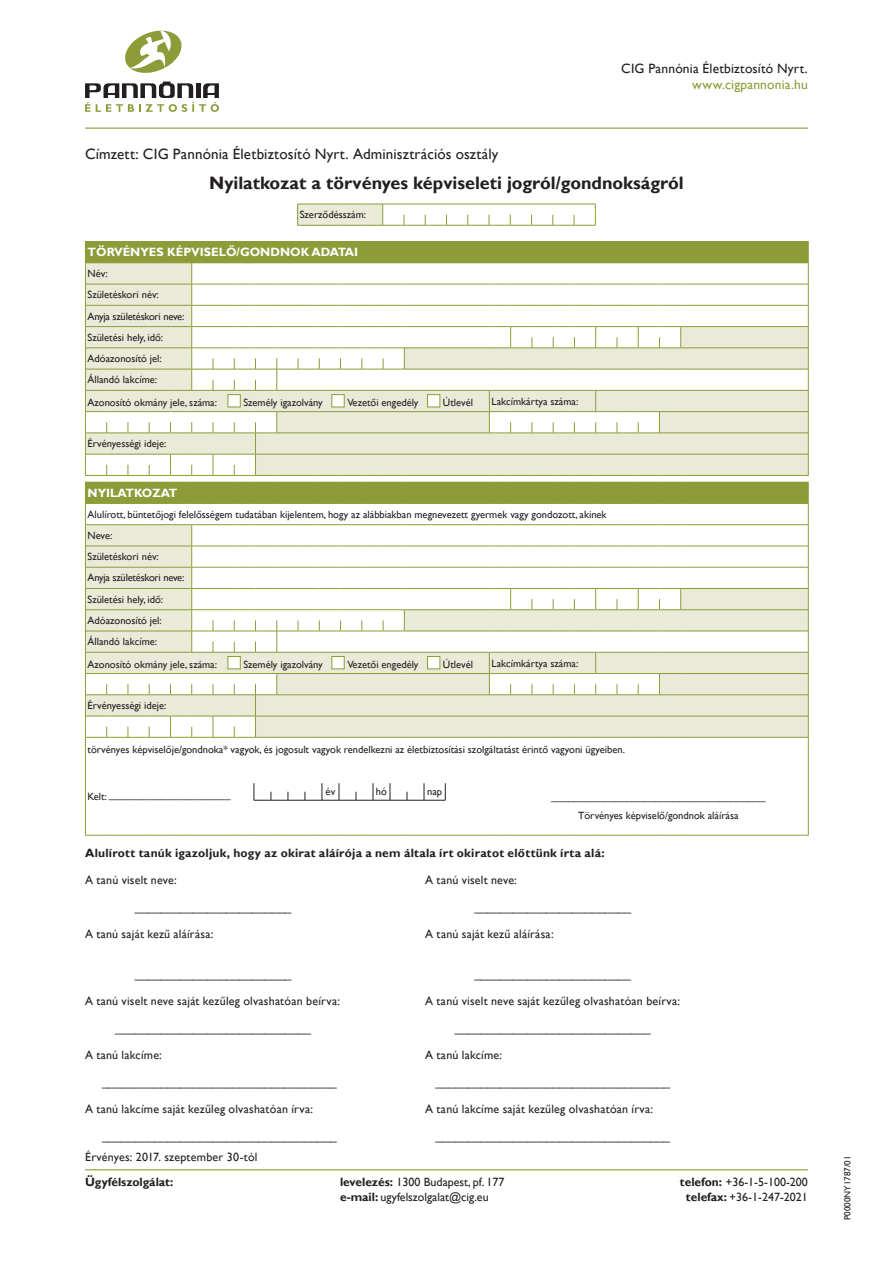
<style>
.page{position:relative;width:893px;height:1263px;background:#fff}
.page>*{position:absolute;margin:0;border:0;box-sizing:border-box;transform-origin:0 0}
.t1{font:700 18px "Gill Sans";color:#231f20}
.t2{font:15px "Gill Sans";letter-spacing:.01em;color:#231f20}
.t3{font:13.5px "Gill Sans";letter-spacing:.015em;color:#231f20}
.t4{font:13.5px "Gill Sans";letter-spacing:.015em;color:#8d9c39}
.t5{font:12px "Gill Sans";letter-spacing:.02em;color:#231f20}
.t6{font:700 12px "Gill Sans";letter-spacing:.02em;color:#231f20}
.t7{font:12px "Gill Sans";color:#231f20}
.t8{font:700 12px "Gill Sans";color:#fff}
.t9{font:700 12px "Gill Sans";color:#231f20}
.t10{font:10.5px/21.3px "Gill Sans";color:#231f20}
.t11{font:9px "Gill Sans";color:#231f20}
.s1{font-weight:700}
</style>
<div class="page">
<svg style="left:297px;top:204px;width:299px;height:22px"></svg>
<div style="left:85px;top:242px;width:723px;height:21px;background:#8d9c39"></div>
<svg style="left:681px;top:264px;width:127px;height:211px;fill:#e9ead8"></svg>
<hr style="left:681px;top:263px;width:127px;height:1px;background:#8d9c39">
<hr style="left:681px;top:284px;width:127px;height:1px;background:#8d9c39">
<hr style="left:681px;top:305px;width:127px;height:1px;background:#8d9c39">
<hr style="left:681px;top:326px;width:127px;height:1px;background:#8d9c39">
<hr style="left:681px;top:348px;width:127px;height:1px;background:#8d9c39">
<hr style="left:681px;top:369px;width:127px;height:1px;background:#8d9c39">
<hr style="left:681px;top:390px;width:127px;height:1px;background:#8d9c39">
<hr style="left:681px;top:411px;width:127px;height:1px;background:#8d9c39">
<hr style="left:681px;top:433px;width:127px;height:1px;background:#8d9c39">
<hr style="left:681px;top:454px;width:127px;height:1px;background:#8d9c39">
<hr style="left:681px;top:241px;width:128px;height:1px;background:#8d9c39">
<svg style="left:808px;top:242px;width:1px;height:233px"></svg>
<hr style="left:681px;top:475px;width:128px;height:1px;background:#8d9c39">
<svg style="left:85px;top:241px;width:596px;height:235px"></svg>
<div style="left:228px;top:394px;width:12px;height:13px;background:#fff;border:1px solid #8d9c39"></div>
<div style="left:332px;top:394px;width:12px;height:13px;background:#fff;border:1px solid #8d9c39"></div>
<div style="left:427px;top:394px;width:13px;height:13px;background:#fff;border:1px solid #8d9c39"></div>
<div style="left:85px;top:482px;width:723px;height:21px;background:#8d9c39"></div>
<svg style="left:681px;top:525px;width:127px;height:212px;fill:#e9ead8"></svg>
<hr style="left:681px;top:503px;width:127px;height:1px;background:#8d9c39">
<hr style="left:681px;top:524px;width:127px;height:1px;background:#8d9c39">
<hr style="left:681px;top:546px;width:127px;height:1px;background:#8d9c39">
<hr style="left:681px;top:567px;width:127px;height:1px;background:#8d9c39">
<hr style="left:681px;top:588px;width:127px;height:1px;background:#8d9c39">
<hr style="left:681px;top:609px;width:127px;height:1px;background:#8d9c39">
<hr style="left:681px;top:631px;width:127px;height:1px;background:#8d9c39">
<hr style="left:681px;top:652px;width:127px;height:1px;background:#8d9c39">
<hr style="left:681px;top:673px;width:127px;height:1px;background:#8d9c39">
<hr style="left:681px;top:694px;width:127px;height:1px;background:#8d9c39">
<hr style="left:681px;top:716px;width:127px;height:1px;background:#8d9c39">
<hr style="left:681px;top:737px;width:127px;height:1px;background:#8d9c39">
<svg style="left:808px;top:482px;width:1px;height:255px"></svg>
<svg style="left:85px;top:503px;width:596px;height:235px"></svg>
<hr style="left:85px;top:737px;width:1px;height:98px;background:#8d9c39">
<hr style="left:808px;top:737px;width:1px;height:98px;background:#8d9c39">
<svg style="left:85px;top:835px;width:319px;height:1px"></svg>
<hr style="left:404px;top:835px;width:85px;height:1px;background:#8d9c39">
<svg style="left:489px;top:835px;width:192px;height:1px"></svg>
<hr style="left:681px;top:835px;width:128px;height:1px;background:#8d9c39">
<div style="left:228px;top:656px;width:12px;height:13px;background:#fff;border:1px solid #8d9c39"></div>
<div style="left:332px;top:656px;width:12px;height:13px;background:#fff;border:1px solid #8d9c39"></div>
<div style="left:427px;top:656px;width:13px;height:13px;background:#fff;border:1px solid #8d9c39"></div>
<svg style="left:254px;top:783px;width:192px;height:18px"></svg>
<hr style="left:85px;top:128px;width:723px;height:1px;background:#8d9c39">
<hr style="left:85px;top:1169px;width:723px;height:1px;background:#8d9c39">
<svg style="left:85px;top:82px;width:134px;height:30px"></svg>
<svg style="left:125px;top:31px;width:57px;height:42px"></svg>
<p class="t3" style="left:621px;top:61px;width:188px">CIG Pannónia Életbiztosító Nyrt.</p>
<p class="t4" style="left:692px;top:77px;width:117px">www.cigpannonia.hu</p>
<h2 class="t2" style="left:85px;top:145px;width:415px">Címzett: CIG Pannónia Életbiztosító Nyrt. Adminisztrációs osztály</h2>
<h1 class="t1" style="left:209px;top:172px;width:476px">Nyilatkozat a törvényes képviseleti jogról/gondnokságról</h1>
<p class="t10" style="left:300px;top:204px;width:68px">Szerződésszám:</p>
<p class="t8" style="left:88px;top:245px;width:272px">TÖRVÉNYES KÉPVISELŐ/GONDNOK ADATAI</p>
<p class="t10" style="left:88px;top:263px;width:98px">Név:<br>Születéskori név:<br>Anyja születéskori neve:<br>Születési hely, idő:<br>Adóazonosító jel:<br>Állandó lakcíme:</p>
<p class="t10" style="left:88px;top:392px;width:131px">Azonosító okmány jele, száma:</p>
<p class="t10" style="left:243px;top:392px;width:81px">Személy igazolvány</p>
<p class="t10" style="left:347px;top:392px;width:73px">Vezetői engedély</p>
<p class="t10" style="left:443px;top:392px;width:32px">Útlevél</p>
<p class="t10" style="left:491px;top:391px;width:88px">Lakcímkártya száma:</p>
<p class="t10" style="left:88px;top:433px;width:80px">Érvényességi ideje:</p>
<p class="t8" style="left:88px;top:486px;width:91px">NYILATKOZAT</p>
<p class="t10" style="left:88px;top:504px;width:521px">Alulírott, büntetőjogi felelősségem tudatában kijelentem, hogy az alábbiakban megnevezett gyermek vagy gondozott, akinek Neve:<br>Születéskori név:<br>Anyja születéskori neve:<br>Születési hely, idő:<br>Adóazonosító jel:<br>Állandó lakcíme:</p>
<p class="t10" style="left:88px;top:654px;width:131px">Azonosító okmány jele, száma:</p>
<p class="t10" style="left:243px;top:654px;width:81px">Személy igazolvány</p>
<p class="t10" style="left:347px;top:654px;width:73px">Vezetői engedély</p>
<p class="t10" style="left:443px;top:654px;width:32px">Útlevél</p>
<p class="t10" style="left:491px;top:652px;width:88px">Lakcímkártya száma:</p>
<p class="t10" style="left:88px;top:695px;width:80px">Érvényességi ideje:</p>
<p class="t10" style="left:88px;top:739px;width:539px">törvényes képviselője/gondnoka* vagyok, és jogosult vagyok rendelkezni az életbiztosítási szolgáltatást érintő vagyoni ügyeiben.</p>
<p class="t10" style="left:326px;top:781px;width:11px">év</p>
<p class="t10" style="left:376px;top:781px;width:13px">hó</p>
<p class="t10" style="left:427px;top:781px;width:16px">nap</p>
<p class="t10" style="left:551px;top:787px;width:216px;line-height:18.9px;text-align:center">_____________________________________<br>Törvényes képviselő/gondnok aláírása</p>
<p class="t10" style="left:88px;top:784px;width:144px">Kelt: _____________________</p>
<p class="t6" style="left:85px;top:845px;width:521px">Alulírott tanúk igazoljuk, hogy az okirat aláírója a nem általa írt okiratot előttünk írta alá:</p>
<p class="t5" style="left:85px;top:872px;width:93px">A tanú viselt neve:</p>
<p class="t5" style="left:425px;top:872px;width:93px">A tanú viselt neve:</p>
<p class="t5" style="left:135px;top:899px;width:158px">________________________</p>
<p class="t5" style="left:474px;top:899px;width:158px">________________________</p>
<p class="t5" style="left:85px;top:926px;width:130px">A tanú saját kezű aláírása:</p>
<p class="t5" style="left:425px;top:926px;width:130px">A tanú saját kezű aláírása:</p>
<p class="t5" style="left:135px;top:967px;width:158px">________________________</p>
<p class="t5" style="left:474px;top:967px;width:158px">________________________</p>
<p class="t5" style="left:85px;top:994px;width:257px">A tanú viselt neve saját kezűleg olvashatóan beírva:</p>
<p class="t5" style="left:425px;top:994px;width:257px">A tanú viselt neve saját kezűleg olvashatóan beírva:</p>
<p class="t5" style="left:115px;top:1021px;width:197px">______________________________</p>
<p class="t5" style="left:455px;top:1021px;width:197px">______________________________</p>
<p class="t5" style="left:85px;top:1048px;width:78px">A tanú lakcíme:</p>
<p class="t5" style="left:425px;top:1048px;width:78px">A tanú lakcíme:</p>
<p class="t5" style="left:102px;top:1075px;width:236px">____________________________________</p>
<p class="t5" style="left:435px;top:1075px;width:236px">____________________________________</p>
<p class="t5" style="left:85px;top:1102px;width:230px">A tanú lakcíme saját kezűleg olvashatóan írva:</p>
<p class="t5" style="left:425px;top:1102px;width:230px">A tanú lakcíme saját kezűleg olvashatóan írva:</p>
<p class="t5" style="left:102px;top:1129px;width:236px">____________________________________</p>
<p class="t5" style="left:435px;top:1129px;width:236px">____________________________________</p>
<p class="t5" style="left:85px;top:1150px;width:174px">Érvényes: 2017. szeptember 30-tól</p>
<p class="t9" style="left:85px;top:1175px;width:90px">Ügyfélszolgálat:</p>
<p class="t7" style="left:340px;top:1175px;width:166px"><span class="s1">levelezés:</span> 1300 Budapest, pf. 177</p>
<p class="t5" style="left:680px;top:1175px;width:130px"><span class="s1">telefon:</span> +36-1-5-100-200</p>
<p class="t7" style="left:340px;top:1189px;width:150px"><span class="s1">e-mail:</span> ugyfelszolgalat@cig.eu</p>
<p class="t7" style="left:686px;top:1189px;width:123px"><span class="s1">telefax:</span> +36-1-247-2021</p>
<p class="t11" style="left:842px;top:1220px;width:66px;rotate:-90deg">P0000NY1787/01</p>
</div>
